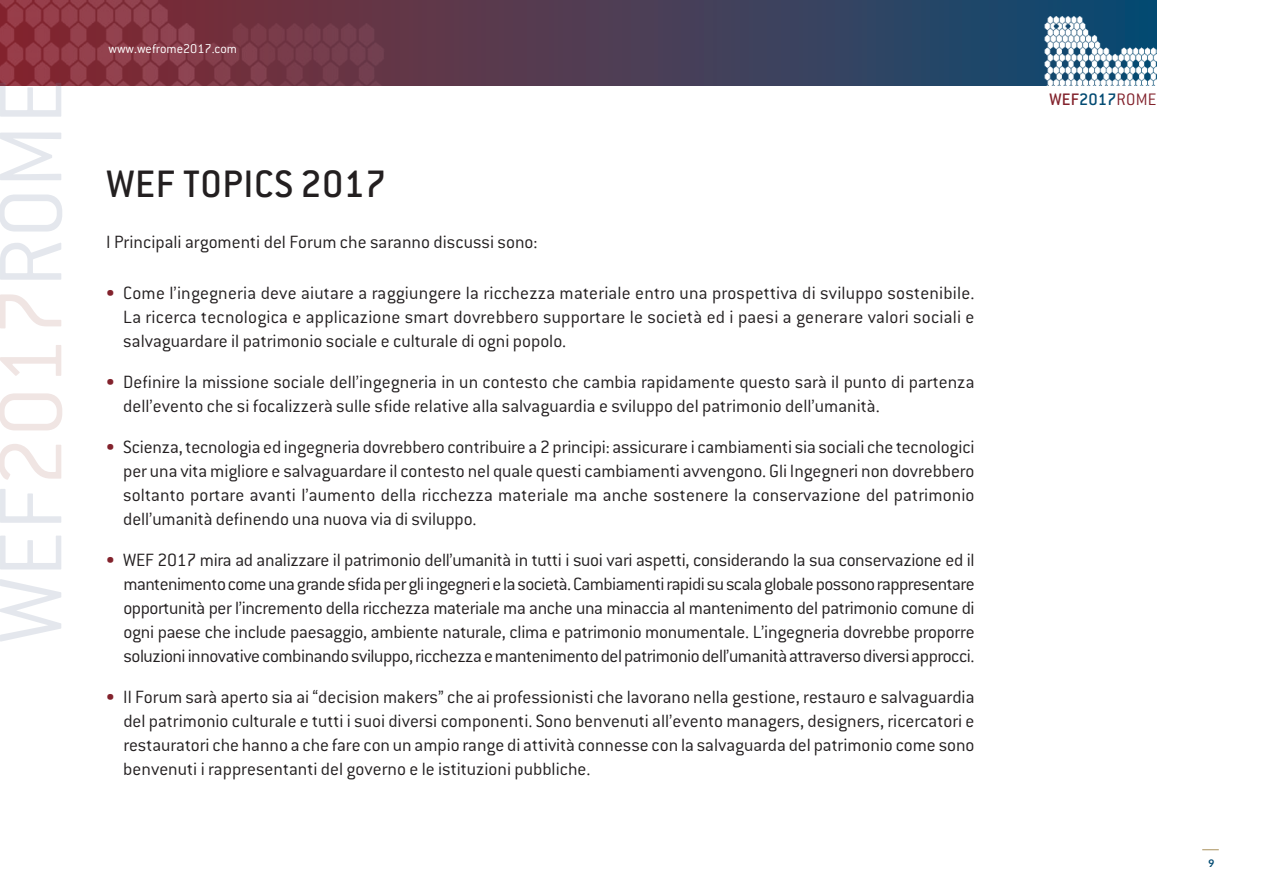
<style>
.page{position:relative;width:1263px;height:893px;background:#fff}
.page>*{position:absolute;margin:0;border:0;box-sizing:border-box;transform-origin:0 0}
.t1{font:300 97.5px "Conduit ITC";color:rgb(122 138 167/.2)}
.t2{font:500 42px "Conduit ITC";letter-spacing:.015em;color:#231f20}
.t3{font:300 19.5px/24px "Conduit ITC";color:#231f20;text-align:justify}
.t4{font:500 18.3px "Conduit ITC";letter-spacing:.005em;color:#024a72}
.t5{font:300 13.95px "Conduit ITC";color:#fff}
.t6{font:700 10.5px "Lato";color:#024a72}
.s1{color:rgb(180 127 117/.2)}
.s2{font-weight:500;color:#82222c}
.s3{color:#82222c}
.s4{font-weight:300;color:#82222c}
</style>
<div class="page">
<svg style="left:1202px;top:849px;width:17px;height:1px"></svg>
<svg style="left:433px;top:0;width:724px;height:85px;background:#3d405b"></svg>
<img style="left:0;top:0;width:433px;height:85px">
<img style="left:1022px;top:17px;width:135px;height:68px">
<h1 class="t1" style="left:-22px;top:643px;width:567px;rotate:-90deg">WEF<span class="s1">2017</span>ROME</h1>
<p class="t5" style="left:108px;top:41px;width:130px">www.wefrome2017.com</p>
<h2 class="t2" style="left:107px;top:160px;width:281px">WEF TOPICS 2017</h2>
<p class="t3" style="left:106px;top:229px;width:433px">I Principali argomenti del Forum che saranno discussi sono:</p>
<p class="t3" style="left:123px;top:280px;width:853px;text-indent:-17px"><span class="s2">•</span> Come l’ingegneria deve aiutare a raggiungere la ricchezza materiale entro una prospettiva di sviluppo sostenibile.<br>La ricerca tecnologica e applicazione smart dovrebbero supportare le società ed i paesi a generare valori sociali e salvaguardare il patrimonio sociale e culturale di ogni popolo.</p>
<p class="t3" style="left:123px;top:369px;width:853px;text-indent:-17px"><span class="s2">•</span> Definire la missione sociale dell’ingegneria in un contesto che cambia rapidamente questo sarà il punto di partenza dell’evento che si focalizzerà sulle sfide relative alla salvaguardia e sviluppo del patrimonio dell’umanità.</p>
<p class="t3" style="left:123px;top:434px;width:853px;text-indent:-17px"><span class="s2">•</span> Scienza, tecnologia ed ingegneria dovrebbero contribuire a 2 principi: assicurare i cambiamenti sia sociali che tecnologici per una vita migliore e salvaguardare il contesto nel quale questi cambiamenti avvengono. Gli Ingegneri non dovrebbero soltanto portare avanti l’aumento della ricchezza materiale ma anche sostenere la conservazione del patrimonio dell’umanità definendo una nuova via di sviluppo.</p>
<p class="t3" style="left:123px;top:547px;width:853px;text-indent:-17px"><span class="s2">•</span> WEF 2017 mira ad analizzare il patrimonio dell’umanità in tutti i suoi vari aspetti, considerando la sua conservazione ed il mantenimento come una grande sfida per gli ingegneri e la società. Cambiamenti rapidi su scala globale possono rappresentare opportunità per l’incremento della ricchezza materiale ma anche una minaccia al mantenimento del patrimonio comune di ogni paese che include paesaggio, ambiente naturale, clima e patrimonio monumentale. L’ingegneria dovrebbe proporre soluzioni innovative combinando sviluppo, ricchezza e mantenimento del patrimonio dell’umanità attraverso diversi approcci.</p>
<p class="t3" style="left:123px;top:684px;width:853px;text-indent:-17px"><span class="s2">•</span> Il Forum sarà aperto sia ai “decision makers” che ai professionisti che lavorano nella gestione, restauro e salvaguardia del patrimonio culturale e tutti i suoi diversi componenti. Sono benvenuti all’evento managers, designers, ricercatori e restauratori che hanno a che fare con un ampio range di attività connesse con la salvaguarda del patrimonio come sono benvenuti i rappresentanti del governo e le istituzioni pubbliche.</p>
<p class="t4" style="left:1049px;top:89px;width:109px"><span class="s3">WEF</span>2017<span class="s4">ROME</span></p>
<p class="t6" style="left:1208px;top:857px;width:8px">9</p>
</div>
